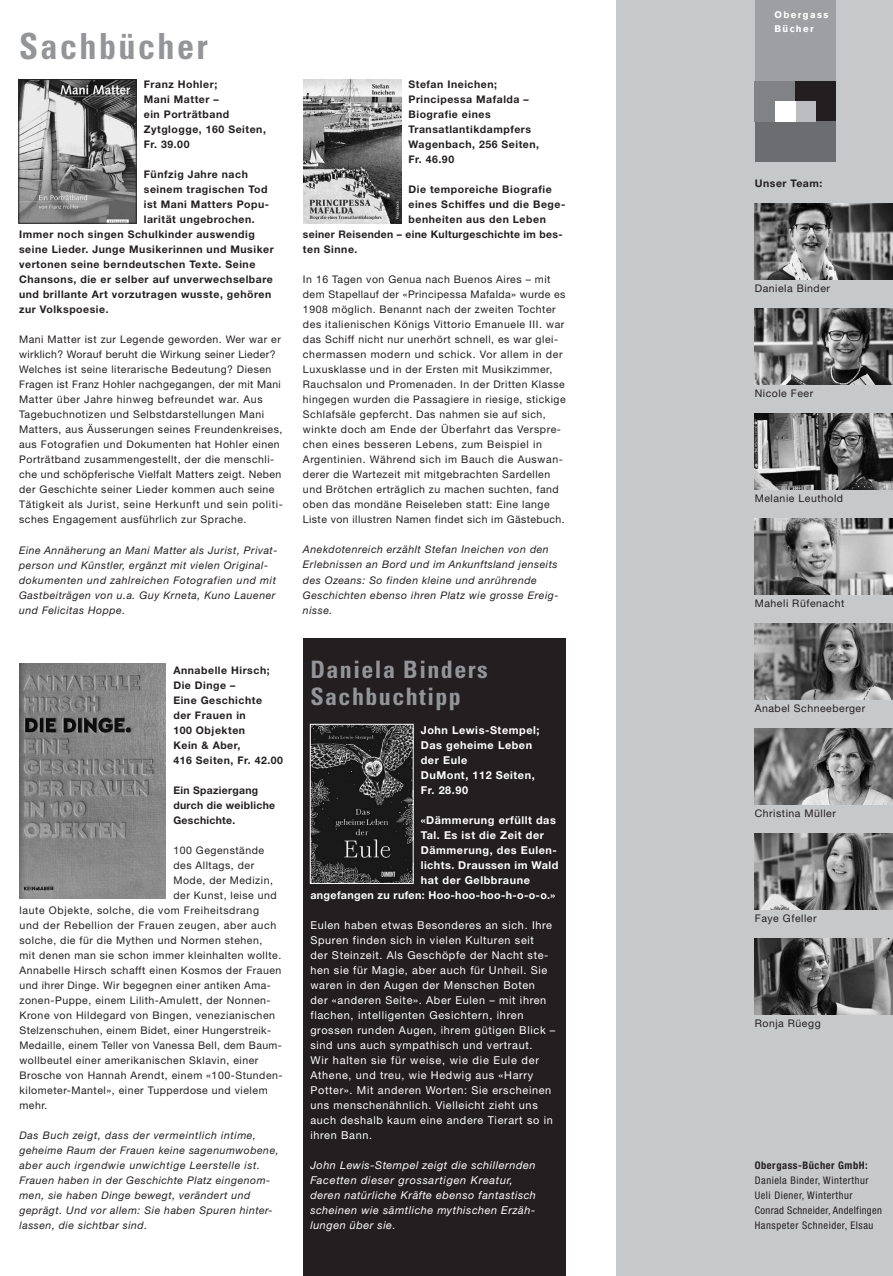
<style>
.page{position:relative;width:893px;height:1276px;background:#fff}
.page>*{position:absolute;margin:0;border:0;box-sizing:border-box;transform-origin:0 0}
.t1{font:700 condensed 36px "Univers";letter-spacing:.07em;color:#939598;scale:.95 1}
.t2{font:700 condensed 24px/27px "Univers";letter-spacing:.06em;color:#939598}
.t3{font:10.8px/15px "Helvetica Neue";letter-spacing:.06em;color:#fff}
.t4{font:700 10.8px/15px "Helvetica Neue";letter-spacing:.05em;color:#fff}
.t5{font:italic 10.8px/15px "Helvetica Neue CE";letter-spacing:.05em;color:#fff}
.t6{font:700 10.8px "Helvetica Neue";letter-spacing:.03em;color:#fff}
.t7{font:10.5px/15px "Helvetica Neue";letter-spacing:.05em;color:#231f20}
.t8{font:700 10.5px/15px "Helvetica Neue";letter-spacing:.05em;color:#231f20}
.t9{font:italic 10.5px/15px "Helvetica Neue CE";letter-spacing:.05em;color:#231f20}
.t10{font:condensed 10.5px/15px "Helvetica Neue";letter-spacing:.05em;color:#231f20}
.t11{font:700 10.5px/15px "Helvetica Neue";letter-spacing:.03em;color:#231f20}
.t12{font:700 condensed 10.5px "Helvetica Neue";letter-spacing:.05em;color:#231f20}
.t13{font:700 9.6px/13.8px "Akzidenz Grotesk BE";letter-spacing:.15em;color:#fff}
</style>
<div class="page">
<div style="left:617px;top:0;width:276px;height:1276px;background:#c7c8ca"></div>
<div style="left:755px;top:0;width:81px;height:81px;background:#9d9fa2"></div>
<div style="left:795px;top:81px;width:41px;height:40px;background:#231f20"></div>
<div style="left:755px;top:121px;width:81px;height:41px;background:#6c6d70"></div>
<div style="left:755px;top:81px;width:40px;height:40px;background:#808285"></div>
<div style="left:795px;top:101px;width:20px;height:20px;background:#bcbdc0"></div>
<div style="left:775px;top:101px;width:20px;height:20px;background:#fff"></div>
<img style="left:21px;top:81px;width:113px;height:140px">
<div style="left:19px;top:79px;width:117px;height:144px;border:1px solid #231f20"></div>
<img style="left:303px;top:79px;width:98px;height:144px">
<img style="left:19px;top:664px;width:147px;height:234px">
<img style="left:755px;top:203px;width:138px;height:76px">
<img style="left:755px;top:414px;width:138px;height:76px">
<img style="left:755px;top:308px;width:138px;height:77px">
<div style="left:303px;top:638px;width:263px;height:638px;background:#231f20"></div>
<img style="left:312px;top:726px;width:99px;height:155px">
<div style="left:310px;top:724px;width:103px;height:159px;border:1px solid #fff"></div>
<img style="left:755px;top:938px;width:138px;height:76px">
<img style="left:755px;top:729px;width:138px;height:76px">
<img style="left:755px;top:833px;width:138px;height:76px">
<img style="left:755px;top:519px;width:138px;height:76px">
<img style="left:755px;top:624px;width:138px;height:76px">
<h1 class="t1" style="left:19px;top:24px;width:200px">Sachbücher</h1>
<p class="t8" style="left:144px;top:77px;width:124px">Franz Hohler;<br>Mani Matter –<br>ein Porträtband<br>Zytglogge, 160 Seiten,<br>Fr. 39.00</p>
<p class="t8" style="left:144px;top:167px;width:106px">Fünfzig Jahre nach</p>
<p class="t8" style="left:144px;top:182px;width:125px">seinem tragischen Tod</p>
<p class="t8" style="left:144px;top:197px;width:126px">ist Mani Matters Popu-</p>
<p class="t8" style="left:144px;top:212px;width:112px">larität ungebrochen.</p>
<p class="t8" style="left:19px;top:227px;width:237px">Immer noch singen Schulkinder auswendig</p>
<p class="t8" style="left:19px;top:242px;width:256px">seine Lieder. Junge Musikerinnen und Musiker</p>
<p class="t8" style="left:19px;top:257px;width:238px">vertonen seine berndeutschen Texte. Seine</p>
<p class="t8" style="left:19px;top:272px;width:255px">Chansons, die er selber auf unverwechselbare</p>
<p class="t8" style="left:19px;top:287px;width:254px">und brillante Art vorzutragen wusste, gehören</p>
<p class="t8" style="left:19px;top:302px;width:91px">zur Volkspoesie.</p>
<p class="t7" style="left:19px;top:332px;width:265px">Mani Matter ist zur Legende geworden. Wer war er wirklich? Worauf beruht die Wirkung seiner Lieder?<br>Welches ist seine literarische Bedeutung? Diesen Fragen ist Franz Hohler nachgegangen, der mit Mani Matter über Jahre hinweg befreundet war. Aus Tagebuchnotizen und Selbstdarstellungen Mani Matters, aus Äusserungen seines Freundenkreises, aus Fotografien und Dokumenten hat Hohler einen Porträtband zusammengestellt, der die menschli&shy;che und schöpferische Vielfalt Matters zeigt. Neben der Geschichte seiner Lieder kommen auch seine Tätigkeit als Jurist, seine Herkunft und sein politi&shy;sches Engagement ausführlich zur Sprache.</p>
<p class="t9" style="left:19px;top:542px;width:260px">Eine Annäherung an Mani Matter als Jurist, Privat&shy;person und Künstler, ergänzt mit vielen Original&shy;dokumenten und zahlreichen Fotografien und mit Gastbeiträgen von u.a. Guy Krneta, Kuno Lauener und Felicitas Hoppe.</p>
<p class="t8" style="left:173px;top:662px;width:111px">Annabelle Hirsch;<br>Die Dinge –<br>Eine Geschichte<br>der Frauen in<br>100 Objekten<br>Kein &amp; Aber,<br>416 Seiten, Fr. 42.00</p>
<p class="t11" style="left:173px;top:782px;width:103px">Ein Spaziergang durch die weibliche<br>Geschichte.</p>
<p class="t7" style="left:173px;top:842px;width:92px">100 Gegenstände</p>
<p class="t7" style="left:173px;top:857px;width:82px">des Alltags, der</p>
<p class="t7" style="left:173px;top:872px;width:101px">Mode, der Medizin,</p>
<p class="t7" style="left:173px;top:887px;width:105px">der Kunst, leise und</p>
<p class="t7" style="left:20px;top:902px;width:241px">laute Objekte, solche, die vom Freiheitsdrang</p>
<p class="t7" style="left:20px;top:917px;width:258px">und der Rebellion der Frauen zeugen, aber auch</p>
<p class="t7" style="left:20px;top:932px;width:244px">solche, die für die Mythen und Normen stehen,</p>
<p class="t7" style="left:20px;top:947px;width:263px">mit denen man sie schon immer kleinhalten wollte.</p>
<p class="t7" style="left:20px;top:962px;width:263px">Annabelle Hirsch schafft einen Kosmos der Frauen</p>
<p class="t7" style="left:20px;top:977px;width:253px">und ihrer Dinge. Wir begegnen einer antiken Ama-</p>
<p class="t7" style="left:20px;top:992px;width:250px">zonen-Puppe, einem Lilith-Amulett, der Nonnen--</p>
<p class="t7" style="left:20px;top:1007px;width:257px">Krone von Hildegard von Bingen, venezianischen</p>
<p class="t7" style="left:20px;top:1022px;width:251px">Stelzenschuhen, einem Bidet, einer Hungerstreik--</p>
<p class="t7" style="left:20px;top:1037px;width:264px">Medaille, einem Teller von Vanessa Bell, dem Baum-</p>
<p class="t7" style="left:20px;top:1052px;width:240px">wollbeutel einer amerikanischen Sklavin, einer</p>
<p class="t7" style="left:20px;top:1067px;width:265px">Brosche von Hannah Arendt, einem «100-Stunden-</p>
<p class="t7" style="left:20px;top:1082px;width:250px">kilometer-Mantel», einer Tupperdose und vielem</p>
<p class="t7" style="left:20px;top:1097px;width:29px">mehr.</p>
<p class="t9" style="left:20px;top:1127px;width:261px">Das Buch zeigt, dass der vermeintlich intime, geheime Raum der Frauen keine sagenumwobene, aber auch irgendwie unwichtige Leerstelle ist.<br>Frauen haben in der Geschichte Platz eingenom&shy;men, sie haben Dinge bewegt, verändert und geprägt. Und vor allem: Sie haben Spuren hinter&shy;lassen, die sichtbar sind.</p>
<p class="t8" style="left:408px;top:77px;width:132px">Stefan Ineichen;<br>Principessa Mafalda –<br>Biografie eines<br>Transatlantikdampfers<br>Wagenbach, 256 Seiten,<br>Fr. 46.90</p>
<p class="t8" style="left:408px;top:182px;width:145px">Die temporeiche Biografie</p>
<p class="t8" style="left:408px;top:197px;width:158px">eines Schiffes und die Bege-</p>
<p class="t8" style="left:408px;top:212px;width:139px">benheiten aus den Leben</p>
<p class="t11" style="left:303px;top:227px;width:261px">seiner Reisenden – eine Kulturgeschichte im bes-</p>
<p class="t8" style="left:303px;top:242px;width:56px">ten Sinne.</p>
<p class="t7" style="left:303px;top:272px;width:264px">In 16 Tagen von Genua nach Buenos Aires – mit dem Stapellauf der «Principessa Mafalda» wurde es 1908 möglich. Benannt nach der zweiten Tochter des italienischen Königs Vittorio Emanuele III. war das Schiff nicht nur unerhört schnell, es war glei&shy;chermassen modern und schick. Vor allem in der Luxusklasse und in der Ersten mit Musikzimmer, Rauchsalon und Promenaden. In der Dritten Klasse hingegen wurden die Passagiere in riesige, stickige Schlafsäle gepfercht. Das nahmen sie auf sich, winkte doch am Ende der Überfahrt das Verspre&shy;chen eines besseren Lebens, zum Beispiel in Argentinien. Während sich im Bauch die Auswan&shy;derer die Wartezeit mit mitgebrachten Sardellen und Brötchen erträglich zu machen suchten, fand oben das mondäne Reiseleben statt: Eine lange Liste von illustren Namen findet sich im Gästebuch.</p>
<p class="t9" style="left:303px;top:542px;width:257px">Anekdotenreich erzählt Stefan Ineichen von den Erlebnissen an Bord und im Ankunftsland jenseits des Ozeans: So finden kleine und anrührende Geschichten ebenso ihren Platz wie grosse Ereig&shy;nisse.</p>
<h2 class="t2" style="left:310px;top:656px;width:179px">Daniela Binders<br>Sachbuchtipp</h2>
<p class="t4" style="left:421px;top:722px;width:120px">John Lewis-Stempel;<br>Das geheime Leben der Eule<br>DuMont, 112 Seiten,<br>Fr. 28.90</p>
<p class="t4" style="left:421px;top:812px;width:137px">«Dämmerung erfüllt das</p>
<p class="t4" style="left:421px;top:827px;width:125px">Tal. Es ist die Zeit der</p>
<p class="t4" style="left:421px;top:842px;width:138px">Dämmerung, des Eulen-</p>
<p class="t4" style="left:421px;top:857px;width:139px">lichts. Draussen im Wald</p>
<p class="t4" style="left:421px;top:872px;width:111px">hat der Gelbbraune</p>
<p class="t6" style="left:310px;top:888px;width:246px">angefangen zu rufen: Hoo-hoo-hoo-h-o-o-o.»</p>
<p class="t3" style="left:310px;top:917px;width:246px">Eulen haben etwas Besonderes an sich. Ihre Spuren finden sich in vielen Kulturen seit<br>der Steinzeit. Als Geschöpfe der Nacht ste&shy;hen sie für Magie, aber auch für Unheil. Sie waren in den Augen der Menschen Boten<br>der «anderen Seite». Aber Eulen – mit ihren flachen, intelligenten Gesichtern, ihren grossen runden Augen, ihrem gütigen Blick – sind uns auch sympathisch und vertraut.<br>Wir halten sie für weise, wie die Eule der Athene, und treu, wie Hedwig aus «Harry Potter». Mit anderen Worten: Sie erscheinen uns menschenähnlich. Vielleicht zieht uns auch deshalb kaum eine andere Tierart so in ihren Bann.</p>
<p class="t5" style="left:310px;top:1157px;width:227px">John Lewis-Stempel zeigt die schillernden Facetten dieser grossartigen Kreatur, deren natürliche Kräfte ebenso fantastisch scheinen wie sämtliche mythischen Erzäh&shy;lungen über sie.</p>
<p class="t13" style="left:774px;top:8px;width:56px">Obergass<br>Bücher</p>
<p class="t8" style="left:755px;top:175px;width:69px">Unser Team:</p>
<p class="t7" style="left:755px;top:280px;width:77px">Daniela Binder</p>
<p class="t7" style="left:755px;top:385px;width:60px">Nicole Feer</p>
<p class="t7" style="left:755px;top:490px;width:90px">Melanie Leuthold</p>
<p class="t7" style="left:755px;top:595px;width:91px">Maheli Rüfenacht</p>
<p class="t7" style="left:755px;top:700px;width:112px">Anabel Schneeberger</p>
<p class="t7" style="left:755px;top:805px;width:83px">Christina Müller</p>
<p class="t7" style="left:755px;top:910px;width:63px">Faye Gfeller</p>
<p class="t7" style="left:755px;top:1015px;width:67px">Ronja Rüegg</p>
<p class="t12" style="left:755px;top:1158px;width:114px">Obergass-Bücher GmbH:</p>
<p class="t10" style="left:755px;top:1172px;width:129px">Daniela Binder, Winterthur<br>Ueli Diener, Winterthur<br>Conrad Schneider, Andelfingen<br>Hanspeter Schneider, Elsau</p>
</div>
